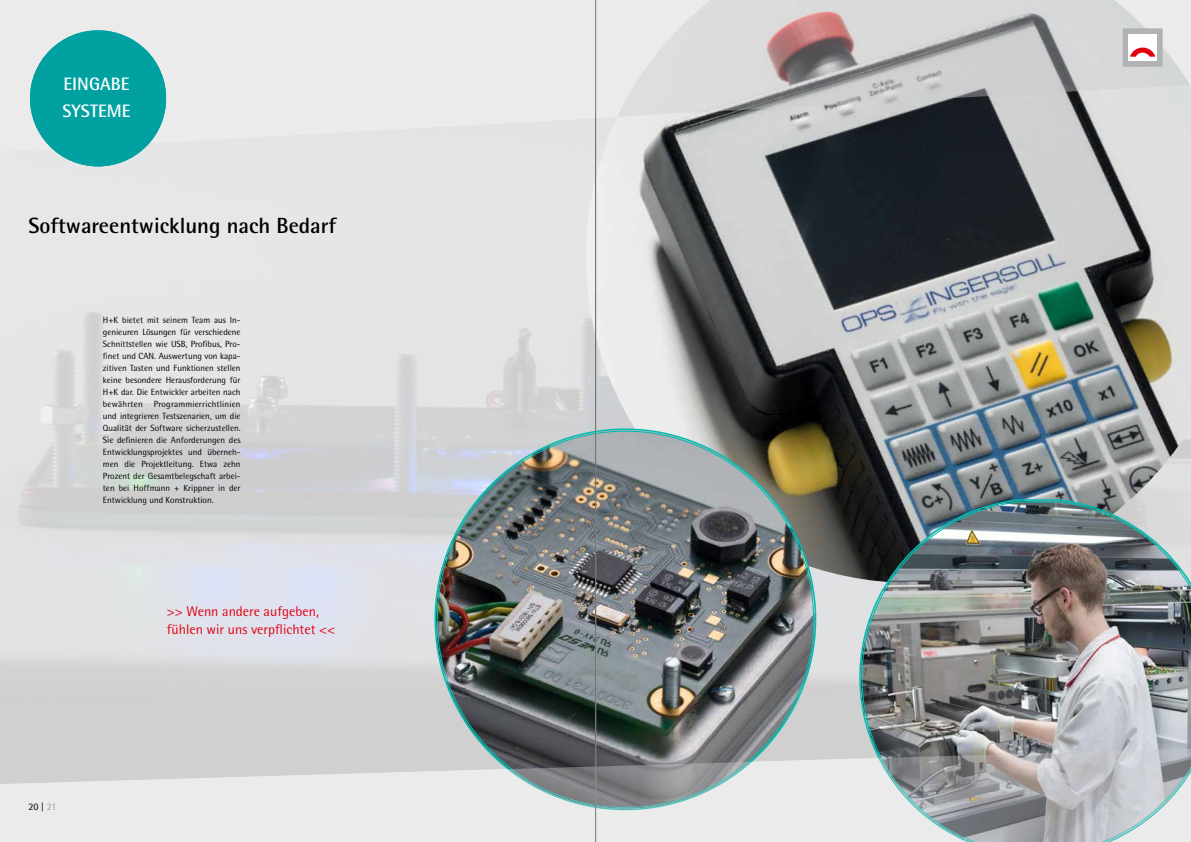
<style>
.page{position:relative;width:1191px;height:842px;background:#fff}
.page>*{position:absolute;margin:0;border:0;box-sizing:border-box;transform-origin:0 0}
.t1{font:700 22px "Rotis Semi Sans";color:#000}
.t2{font:700 18px/27px "Rotis Semi Sans";color:#fff}
.t3{font:14px/18px "Rotis Semi Sans";color:#e3000f}
.t4{font:10px "Rotis Semi Sans";color:#000}
.t5{font:9px/12px "Rotis Semi Sans";color:#000;text-align:justify}
.s1{color:#9c9d9d}
</style>
<div class="page">
<img style="left:0;top:152px;width:858px;height:596px">
<img style="left:586px;top:152px;width:605px;height:431px">
<img style="left:861px;top:501px;width:330px;height:247px">
<img style="left:437px;top:431px;width:377px;height:317px">
<svg style="left:0;top:0;width:1191px;height:152px;fill:#e4e4e5"></svg>
<svg style="left:0;top:748px;width:1191px;height:94px;fill:#ebebec"></svg>
<svg style="left:23px;top:24px;width:150px;height:149px"></svg>
<div style="left:1122px;top:28px;width:40px;height:39px;background:#b1b2b3"></div>
<div style="left:1128px;top:34px;width:28px;height:27px;background:#fff"></div>
<svg style="left:1130px;top:48px;width:25px;height:9px"></svg>
<hr style="left:595px;top:0;width:1px;height:842px;background:#9a9b9b">
<h2 class="t2" style="left:63px;top:70px;width:69px">EINGABE<br>SYSTEME</h2>
<h1 class="t1" style="left:28px;top:212px;width:309px">Softwareentwicklung nach Bedarf</h1>
<p class="t5" style="left:103px;top:313px;width:139px">H+K bietet mit seinem Team aus In&shy;genieuren Lösungen für verschiedene Schnittstellen wie USB, Profibus, Pro&shy;finet und CAN. Auswertung von kapa&shy;zitiven Tasten und Funktionen stellen keine besondere Herausforderung für H+K dar. Die Entwickler arbeiten nach bewährten Programmierrichtlinien und integrieren Testszenarien, um die Qualität der Software sicherzustellen.<br>Sie definieren die Anforderungen des Entwicklungsprojektes und überneh&shy;men die Projektleitung. Etwa zehn Prozent der Gesamtbelegschaft arbei&shy;ten bei Hoffmann + Krippner in der Entwicklung und Konstruktion.</p>
<p class="t4" style="left:28px;top:801px;width:30px">20 | <span class="s1">21</span></p>
<h3 class="t3" style="left:167px;top:602px;width:170px">&gt;&gt; Wenn andere aufgeben, fühlen wir uns verpflichtet &lt;&lt;</h3>
</div>
